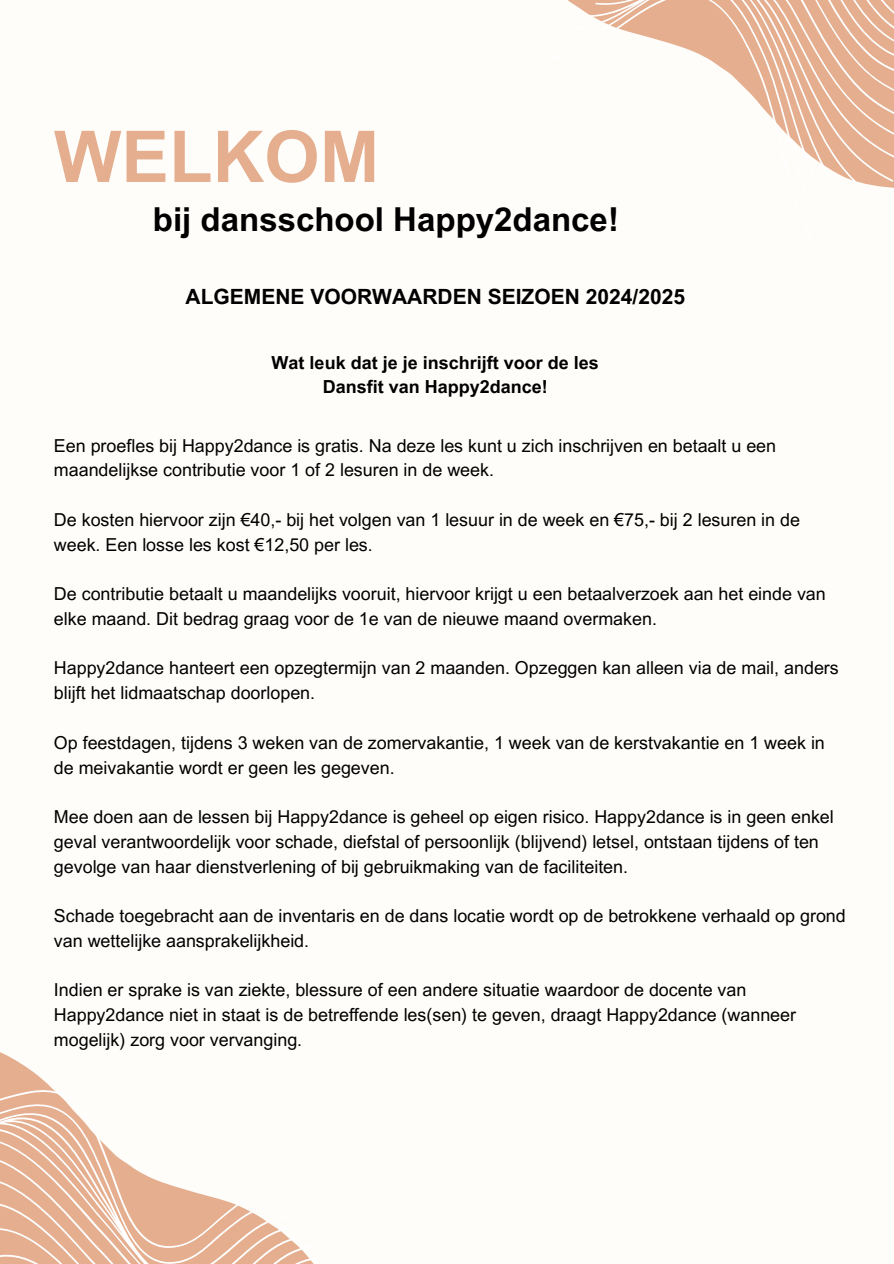
<style>
.page{position:relative;width:894px;height:1264px;background:#fff}
.page>*{position:absolute;margin:0;border:0;box-sizing:border-box;transform-origin:0 0}
.t1{font:700 71.4px "Arial MT Pro";color:#e4ae8f}
.t2{font:700 33px "Arial MT Pro";color:#000}
.t3{font:700 21px "Arial MT Pro";color:#000}
.t4{font:700 18px/24.8px "Arial MT Pro";color:#000;text-align:center}
.t5{font:17.85px/24.8px "Arial MT Pro";color:#000}
</style>
<div class="page">
<div style="left:0;top:0;width:893px;height:1263px;background:#fffdfa"></div>
<svg style="left:567px;top:0;width:326px;height:188px"></svg>
<svg style="left:0;top:1061px;width:37px;height:14px"></svg>
<svg style="left:0;top:1075px;width:45px;height:7px"></svg>
<svg style="left:0;top:1082px;width:68px;height:22px"></svg>
<svg style="left:0;top:1104px;width:84px;height:18px;fill:#e4ae8f"></svg>
<svg style="left:0;top:1122px;width:104px;height:22px;fill:#e4ae8f"></svg>
<svg style="left:0;top:1144px;width:313px;height:119px"></svg>
<p class="t1" style="left:54px;top:130px;width:327px">WELKOM</p>
<p class="t2" style="left:153px;top:207px;width:467px">bij dansschool Happy2dance!</p>
<h2 class="t3" style="left:185px;top:289px;width:501px">ALGEMENE VOORWAARDEN SEIZOEN 2024/2025</h2>
<h1 class="t4" style="left:271px;top:352px;width:329px">Wat leuk dat je je inschrijft voor de les<br>Dansfit van Happy2dance!</h1>
<h3 class="t5" style="left:54px;top:435px;width:723px">Een proefles bij Happy2dance is gratis. Na deze les kunt u zich inschrijven en betaalt u een maandelijkse contributie voor 1 of 2 lesuren in de week.</h3>
<h4 class="t5" style="left:54px;top:509px;width:747px">De kosten hiervoor zijn €40,- bij het volgen van 1 lesuur in de week en €75,- bij 2 lesuren in de week. Een losse les kost €12,50 per les.</h4>
<p class="t5" style="left:54px;top:583px;width:773px">De contributie betaalt u maandelijks vooruit, hiervoor krijgt u een betaalverzoek aan het einde van elke maand. Dit bedrag graag voor de 1e van de nieuwe maand overmaken.</p>
<p class="t5" style="left:54px;top:658px;width:786px">Happy2dance hanteert een opzegtermijn van 2 maanden. Opzeggen kan alleen via de mail, anders blijft het lidmaatschap doorlopen.</p>
<p class="t5" style="left:54px;top:732px;width:772px">Op feestdagen, tijdens 3 weken van de zomervakantie, 1 week van de kerstvakantie en 1 week in de meivakantie wordt er geen les gegeven.</p>
<p class="t5" style="left:54px;top:806px;width:781px">Mee doen aan de lessen bij Happy2dance is geheel op eigen risico. Happy2dance is in geen enkel geval verantwoordelijk voor schade, diefstal of persoonlijk (blijvend) letsel, ontstaan tijdens of ten gevolge van haar dienstverlening of bij gebruikmaking van de faciliteiten.</p>
<p class="t5" style="left:54px;top:905px;width:793px">Schade toegebracht aan de inventaris en de dans locatie wordt op de betrokkene verhaald op grond van wettelijke aansprakelijkheid.</p>
<p class="t5" style="left:54px;top:979px;width:743px">Indien er sprake is van ziekte, blessure of een andere situatie waardoor de docente van<br>Happy2dance niet in staat is de betreffende les(sen) te geven, draagt Happy2dance (wanneer mogelijk) zorg voor vervanging.</p>
</div>
